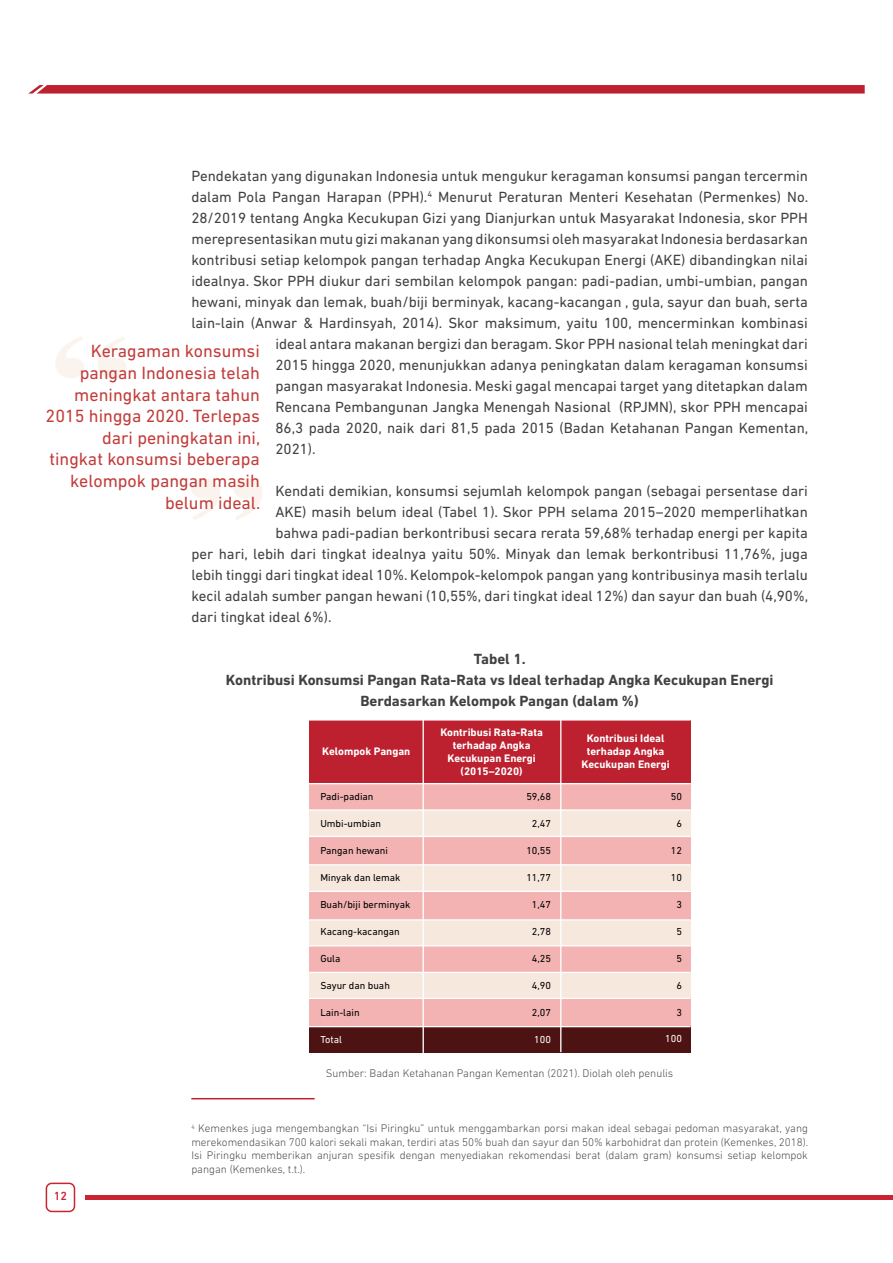
<style>
.page{position:relative;width:893px;height:1263px;background:#fff}
.page>*{position:absolute;margin:0;border:0;box-sizing:border-box;transform-origin:0 0}
.t1{font:18px/21.6px "DIN Next LT Pro";color:#c23c3a;text-align:right}
.t2{font:15px "DIN Next LT Pro";color:#414042}
.t3{font:700 15px/21px "DIN Next LT Pro";color:#414042;text-align:center}
.t4{font:500 12px "DIN Next LT Pro";color:#ca2433}
.t5{font:300 11.25px/13.5px "DIN Next LT Pro";color:#4d4d4f;text-align:justify}
.t6{font:700 11.1px/13px "DIN Next LT Pro";color:#fff;text-align:center}
.t7{font:10.35px "DIN Next LT Pro";color:#000}
.t8{font:10.35px "DIN Next LT Pro";color:#fff}
</style>
<div class="page">
<svg style="left:28px;top:85px;width:837px;height:9px;background:#c12e3b"></svg>
<hr style="left:85px;top:1195px;width:808px;height:4px;background:#ca2433">
<div style="left:46px;top:1182px;width:29px;height:30px;border:2px solid #ca2433;border-radius:5px"></div>
<div style="left:309px;top:720px;width:382px;height:63px;background:#bd202e"></div>
<div style="left:309px;top:810px;width:382px;height:26px;background:#f7e8de"></div>
<div style="left:309px;top:919px;width:382px;height:27px;background:#f7e8de"></div>
<div style="left:309px;top:972px;width:382px;height:26px;background:#f7e8de"></div>
<div style="left:309px;top:1026px;width:382px;height:26px;background:#4d1312"></div>
<div style="left:309px;top:864px;width:382px;height:27px;background:#f7e8de"></div>
<div style="left:309px;top:783px;width:382px;height:27px;background:#f2b3b2"></div>
<div style="left:309px;top:837px;width:382px;height:27px;background:#f2b3b2"></div>
<div style="left:309px;top:892px;width:382px;height:27px;background:#f2b3b2"></div>
<div style="left:309px;top:946px;width:382px;height:27px;background:#f2b3b2"></div>
<div style="left:309px;top:998px;width:382px;height:28px;background:#f2b3b2"></div>
<hr style="left:309px;top:783px;width:382px;height:1px;background:#fff">
<hr style="left:309px;top:809px;width:382px;height:2px;background:#fff">
<hr style="left:309px;top:919px;width:382px;height:1px;background:#fff">
<hr style="left:309px;top:972px;width:382px;height:1px;background:#fff">
<hr style="left:309px;top:1026px;width:382px;height:1px;background:#fff">
<hr style="left:309px;top:945px;width:382px;height:1px;background:#fff">
<hr style="left:309px;top:998px;width:382px;height:1px;background:#fff">
<hr style="left:309px;top:864px;width:382px;height:1px;background:#fff">
<hr style="left:560px;top:720px;width:1px;height:332px;background:#fff">
<hr style="left:423px;top:720px;width:1px;height:333px;background:#fff">
<hr style="left:191px;top:1098px;width:124px;height:1px;background:#bd202e">
<svg style="left:55px;top:337px;width:71px;height:41px"></svg>
<svg style="left:191px;top:479px;width:72px;height:41px"></svg>
<p class="t2" style="left:191px;top:168px;width:618px">Pendekatan yang digunakan Indonesia untuk mengukur keragaman konsumsi pangan tercermin</p>
<p class="t2" style="left:191px;top:189px;width:618px">dalam Pola Pangan Harapan (PPH).<sup>4</sup> Menurut Peraturan Menteri Kesehatan (Permenkes) No.</p>
<p class="t2" style="left:191px;top:210px;width:618px">28/2019 tentang Angka Kecukupan Gizi yang Dianjurkan untuk Masyarakat Indonesia, skor PPH</p>
<p class="t2" style="left:191px;top:231px;width:618px">merepresentasikan mutu gizi makanan yang dikonsumsi oleh masyarakat Indonesia berdasarkan</p>
<p class="t2" style="left:191px;top:252px;width:618px">kontribusi setiap kelompok pangan terhadap Angka Kecukupan Energi (AKE) dibandingkan nilai</p>
<p class="t2" style="left:191px;top:273px;width:618px">idealnya. Skor PPH diukur dari sembilan kelompok pangan: padi-padian, umbi-umbian, pangan</p>
<p class="t2" style="left:191px;top:294px;width:618px">hewani, minyak dan lemak, buah/biji berminyak, kacang-kacangan , gula, sayur dan buah, serta</p>
<p class="t2" style="left:191px;top:315px;width:618px">lain-lain (Anwar &amp; Hardinsyah, 2014). Skor maksimum, yaitu 100, mencerminkan kombinasi</p>
<p class="t2" style="left:275px;top:336px;width:534px">ideal antara makanan bergizi dan beragam. Skor PPH nasional telah meningkat dari</p>
<p class="t2" style="left:275px;top:357px;width:534px">2015 hingga 2020, menunjukkan adanya peningkatan dalam keragaman konsumsi</p>
<p class="t2" style="left:275px;top:378px;width:534px">pangan masyarakat Indonesia. Meski gagal mencapai target yang ditetapkan dalam</p>
<p class="t2" style="left:275px;top:399px;width:534px">Rencana Pembangunan Jangka Menengah Nasional (RPJMN), skor PPH mencapai</p>
<p class="t2" style="left:275px;top:420px;width:534px">86,3 pada 2020, naik dari 81,5 pada 2015 (Badan Ketahanan Pangan Kementan,</p>
<p class="t2" style="left:275px;top:441px;width:42px">2021).</p>
<p class="t2" style="left:275px;top:483px;width:534px">Kendati demikian, konsumsi sejumlah kelompok pangan (sebagai persentase dari</p>
<p class="t2" style="left:275px;top:504px;width:534px">AKE) masih belum ideal (Tabel 1). Skor PPH selama 2015–2020 memperlihatkan</p>
<p class="t2" style="left:275px;top:525px;width:534px">bahwa padi-padian berkontribusi secara rerata 59,68% terhadap energi per kapita</p>
<p class="t2" style="left:191px;top:546px;width:618px">per hari, lebih dari tingkat idealnya yaitu 50%. Minyak dan lemak berkontribusi 11,76%, juga</p>
<p class="t2" style="left:191px;top:567px;width:618px">lebih tinggi dari tingkat ideal 10%. Kelompok-kelompok pangan yang kontribusinya masih terlalu</p>
<p class="t2" style="left:191px;top:588px;width:618px">kecil adalah sumber pangan hewani (10,55%, dari tingkat ideal 12%) dan sayur dan buah (4,90%,</p>
<p class="t2" style="left:191px;top:609px;width:142px">dari tingkat ideal 6%).</p>
<p class="t3" style="left:226px;top:649px;width:549px">Tabel 1.<br>Kontribusi Konsumsi Pangan Rata-Rata vs Ideal terhadap Angka Kecukupan Energi<br>Berdasarkan Kelompok Pangan (dalam %)</p>
<p class="t6" style="left:322px;top:744px;width:90px">Kelompok Pangan</p>
<p class="t1" style="left:46px;top:340px;width:216px">Keragaman konsumsi pangan Indonesia telah meningkat antara tahun<br>2015 hingga 2020. Terlepas dari peningkatan ini, tingkat konsumsi beberapa kelompok pangan masih belum ideal.</p>
<p class="t6" style="left:440px;top:726px;width:104px">Kontribusi Rata-Rata terhadap Angka<br>Kecukupan Energi (2015–2020)</p>
<p class="t6" style="left:581px;top:731px;width:90px">Kontribusi Ideal terhadap Angka<br>Kecukupan Energi</p>
<p class="t7" style="left:671px;top:791px;width:13px">50</p>
<p class="t7" style="left:676px;top:817px;width:7px">6</p>
<p class="t7" style="left:671px;top:844px;width:13px">12</p>
<p class="t7" style="left:671px;top:871px;width:13px">10</p>
<p class="t7" style="left:676px;top:898px;width:7px">3</p>
<p class="t7" style="left:676px;top:925px;width:7px">5</p>
<p class="t7" style="left:676px;top:952px;width:7px">5</p>
<p class="t7" style="left:676px;top:979px;width:7px">6</p>
<p class="t7" style="left:676px;top:1006px;width:7px">3</p>
<p class="t8" style="left:665px;top:1033px;width:18px">100</p>
<p class="t5" style="left:326px;top:1066px;width:349px">Sumber: Badan Ketahanan Pangan Kementan (2021). Diolah oleh penulis</p>
<p class="t7" style="left:526px;top:791px;width:26px">59,68</p>
<p class="t7" style="left:532px;top:818px;width:21px">2,47</p>
<p class="t7" style="left:526px;top:844px;width:26px">10,55</p>
<p class="t7" style="left:526px;top:871px;width:26px">11,77</p>
<p class="t7" style="left:532px;top:898px;width:21px">1,47</p>
<p class="t7" style="left:532px;top:925px;width:21px">2,78</p>
<p class="t7" style="left:532px;top:952px;width:21px">4,25</p>
<p class="t7" style="left:532px;top:979px;width:21px">4,90</p>
<p class="t7" style="left:532px;top:1006px;width:21px">2,07</p>
<p class="t8" style="left:534px;top:1033px;width:18px">100</p>
<p class="t7" style="left:320px;top:791px;width:55px">Padi-padian</p>
<p class="t7" style="left:320px;top:818px;width:62px">Umbi-umbian</p>
<p class="t7" style="left:320px;top:844px;width:69px">Pangan hewani</p>
<p class="t7" style="left:320px;top:871px;width:82px">Minyak dan lemak</p>
<p class="t7" style="left:320px;top:898px;width:92px">Buah/biji berminyak</p>
<p class="t7" style="left:320px;top:925px;width:81px">Kacang-kacangan</p>
<p class="t7" style="left:320px;top:952px;width:22px">Gula</p>
<p class="t7" style="left:320px;top:979px;width:71px">Sayur dan buah</p>
<p class="t7" style="left:320px;top:1006px;width:41px">Lain-lain</p>
<p class="t8" style="left:320px;top:1033px;width:23px">Total</p>
<p class="t4" style="left:54px;top:1189px;width:15px">12</p>
<p class="t5" style="left:191px;top:1122px;width:618px"><sup>4</sup> Kemenkes juga mengembangkan “Isi Piringku” untuk menggambarkan porsi makan ideal sebagai pedoman masyarakat, yang merekomendasikan 700 kalori sekali makan, terdiri atas 50% buah dan sayur dan 50% karbohidrat dan protein (Kemenkes, 2018).<br>Isi Piringku memberikan anjuran spesifik dengan menyediakan rekomendasi berat (dalam gram) konsumsi setiap kelompok pangan (Kemenkes, t.t.).</p>
</div>
